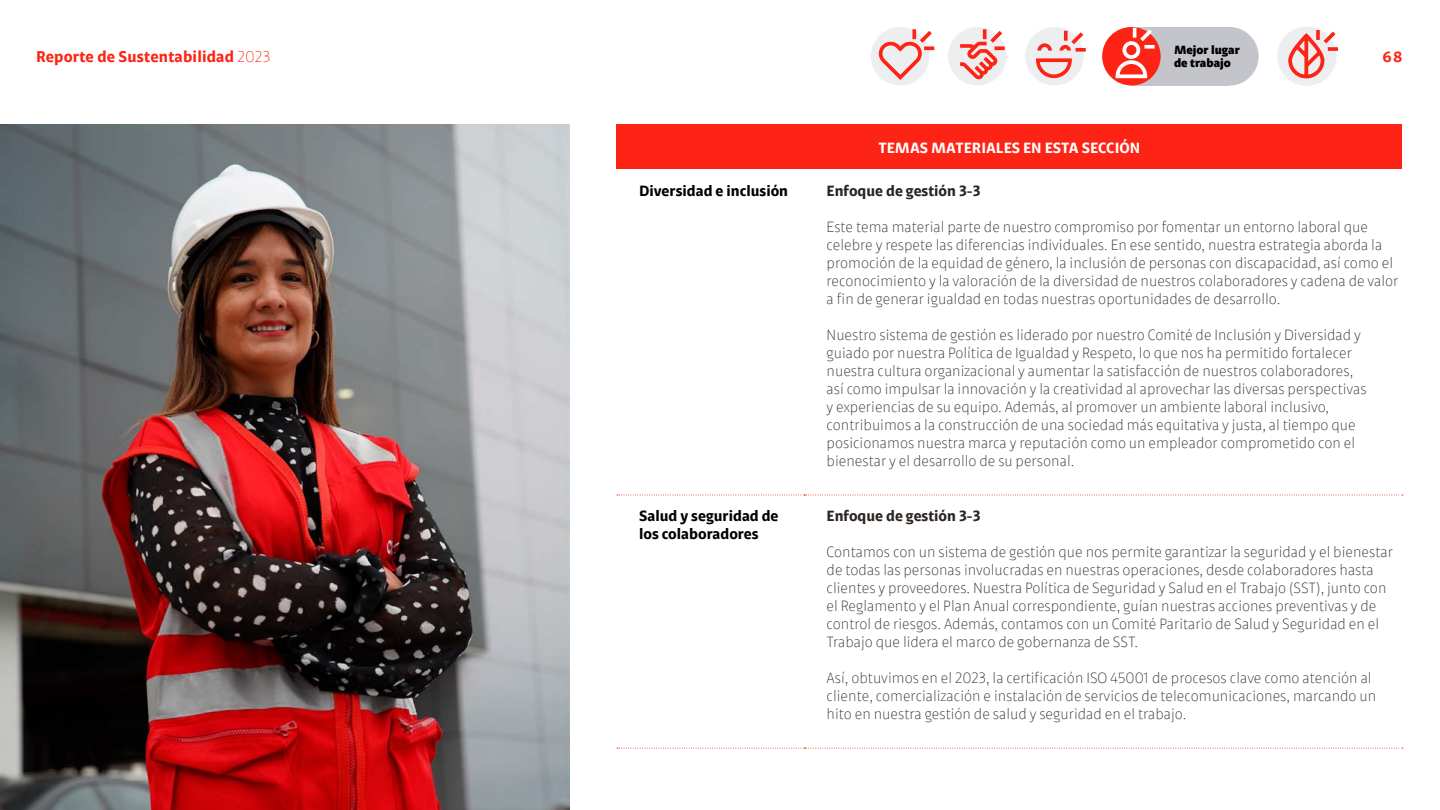
<style>
.page{position:relative;width:1440px;height:810px;background:#fff}
.page>*{position:absolute;margin:0;border:0;box-sizing:border-box;transform-origin:0 0}
.t1{font:700 15.75px "AMX";letter-spacing:.01em;color:#fd2415}
.t2{font:300 15px/18px "AMX";color:#2b2421}
.t3{font:700 15px/18px "AMX";color:#000}
.t4{font:700 15px "AMX";color:#2b2421}
.t5{font:700 15px "AMX";color:#fff}
.t6{font:700 15px "AMX";color:#fd2415}
.t7{font:900 12px/13.5px "AMX";color:#000}
.s1{font-weight:300}
</style>
<div class="page">
<img style="left:0;top:124px;width:569px;height:686px">
<div style="left:617px;top:124px;width:785px;height:46px;background:#fd2415"></div>
<svg style="left:617px;top:495px;width:786px;height:1px"></svg>
<svg style="left:617px;top:748px;width:786px;height:1px"></svg>
<div style="left:1277px;top:27px;width:59px;height:59px;background:#edeef0;border-radius:50%"></div>
<svg style="left:1288px;top:30px;width:50px;height:49px"></svg>
<div style="left:948px;top:27px;width:59px;height:59px;background:#edeef0;border-radius:50%"></div>
<div style="left:871px;top:27px;width:58px;height:59px;background:#edeef0;border-radius:50%"></div>
<div style="left:1025px;top:27px;width:59px;height:59px;background:#edeef0;border-radius:50%"></div>
<svg style="left:879px;top:29px;width:55px;height:51px"></svg>
<svg style="left:960px;top:29px;width:45px;height:50px"></svg>
<svg style="left:1036px;top:31px;width:50px;height:47px"></svg>
<div style="left:1131px;top:27px;width:98px;height:59px;background:#c3c5ca"></div>
<div style="left:1200px;top:27px;width:59px;height:59px;background:#c3c5ca;border-radius:50%"></div>
<div style="left:1102px;top:27px;width:59px;height:59px;background:#fd2415;border-radius:50%"></div>
<svg style="left:1114px;top:28px;width:47px;height:52px"></svg>
<p class="t7" style="left:1174px;top:41px;width:67px">Mejor lugar de trabajo</p>
<p class="t1" style="left:36px;top:42px;width:236px">Reporte de Sustentabilidad <span class="s1">2023</span></p>
<p class="t6" style="left:1382px;top:43px;width:22px">68</p>
<p class="t5" style="left:879px;top:133px;width:263px">TEMAS MATERIALES EN ESTA SECCIÓN</p>
<p class="t3" style="left:639px;top:179px;width:151px">Diversidad e inclusión</p>
<p class="t4" style="left:827px;top:176px;width:156px">Enfoque de gestión 3-3</p>
<p class="t2" style="left:827px;top:215px;width:573px">Este tema material parte de nuestro compromiso por fomentar un entorno laboral que celebre y respete las diferencias individuales. En ese sentido, nuestra estrategia aborda la promoción de la equidad de género, la inclusión de personas con discapacidad, así como el reconocimiento y la valoración de la diversidad de nuestros colaboradores y cadena de valor a fin de generar igualdad en todas nuestras oportunidades de desarrollo.</p>
<p class="t2" style="left:827px;top:323px;width:542px">Nuestro sistema de gestión es liderado por nuestro Comité de Inclusión y Diversidad y guiado por nuestra Política de Igualdad y Respeto, lo que nos ha permitido fortalecer nuestra cultura organizacional y aumentar la satisfacción de nuestros colaboradores, así como impulsar la innovación y la creatividad al aprovechar las diversas perspectivas y experiencias de su equipo. Además, al promover un ambiente laboral inclusivo, contribuimos a la construcción de una sociedad más equitativa y justa, al tiempo que posicionamos nuestra marca y reputación como un empleador comprometido con el bienestar y el desarrollo de su personal.</p>
<p class="t3" style="left:639px;top:504px;width:141px">Salud y seguridad de los colaboradores</p>
<p class="t4" style="left:827px;top:502px;width:156px">Enfoque de gestión 3-3</p>
<p class="t2" style="left:827px;top:540px;width:568px">Contamos con un sistema de gestión que nos permite garantizar la seguridad y el bienestar de todas las personas involucradas en nuestras operaciones, desde colaboradores hasta clientes y proveedores. Nuestra Política de Seguridad y Salud en el Trabajo (SST), junto con el Reglamento y el Plan Anual correspondiente, guían nuestras acciones preventivas y de control de riesgos. Además, contamos con un Comité Paritario de Salud y Seguridad en el Trabajo que lidera el marco de gobernanza de SST.</p>
<p class="t2" style="left:827px;top:666px;width:551px">Así, obtuvimos en el 2023, la certificación ISO 45001 de procesos clave como atención al cliente, comercialización e instalación de servicios de telecomunicaciones, marcando un hito en nuestra gestión de salud y seguridad en el trabajo.</p>
</div>
